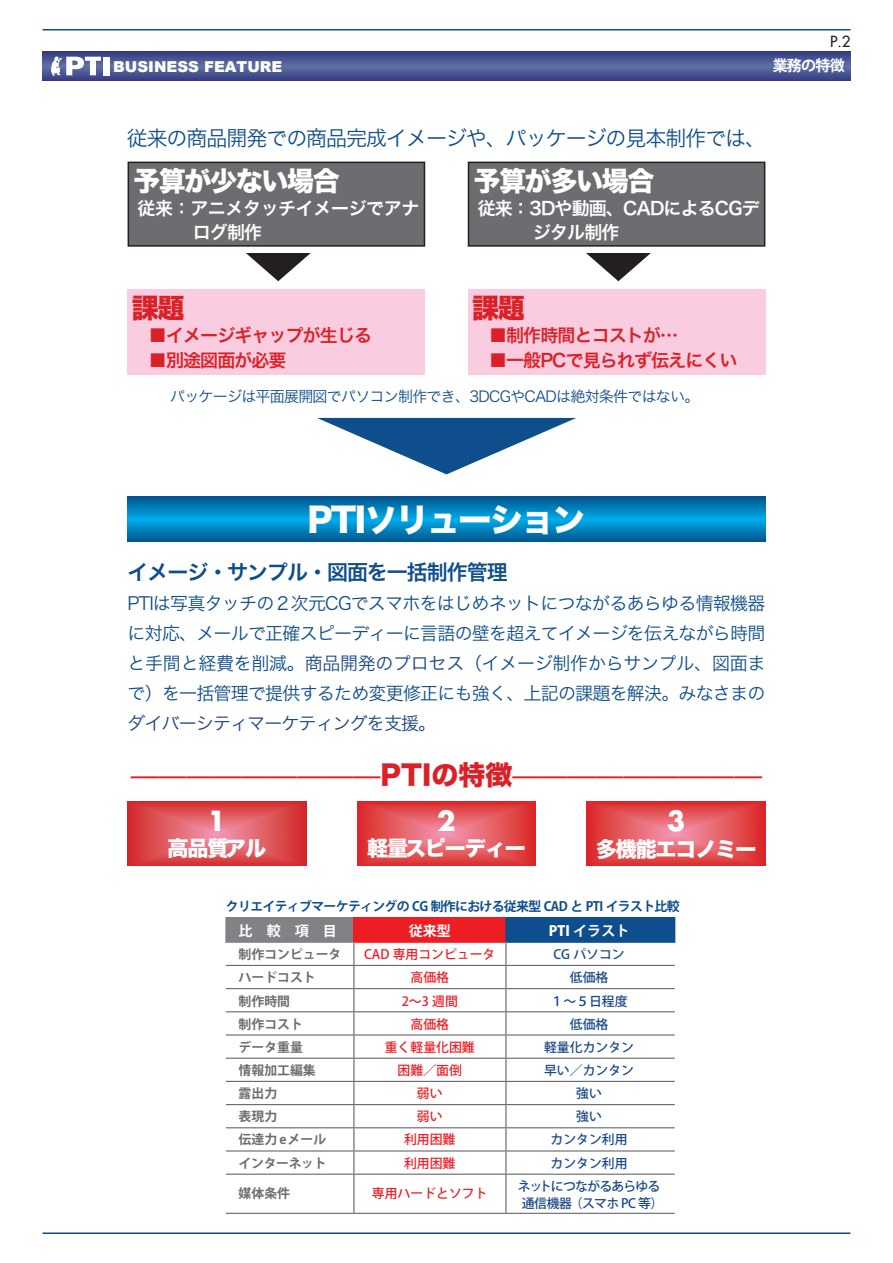
<style>
.page{position:relative;width:893px;height:1263px;background:#fff}
.page>*{position:absolute;margin:0;border:0;box-sizing:border-box;transform-origin:0 0}
.t1{font:72px "Hira Kaku Pro N W6";color:#0f4e8c;scale:4 1}
.t2{font:36px "Hira Kaku Pro N W6";color:#231f20;scale:2 1}
.t3{font:33px "Hira Kaku Std W8";letter-spacing:-.05em;color:#fff}
.t4{font:27.75px "Hira Kaku Pro N W3";color:#db2128}
.t5{font:27px "Hira Kaku Std W8";letter-spacing:-.05em;color:#fff}
.t6{font:27px "Hira Kaku Std W8";color:#db2128}
.t7{font:700 27px "Futura";color:#fff}
.t8{font:21px "Hira Kaku Pro N W3";letter-spacing:-.05em;color:#0f4e8c}
.t9{font:21px "Hira Kaku Std W8";letter-spacing:-.05em;color:#fff}
.t10{font:21px "Hira Kaku Pro N W6";letter-spacing:-.05em;color:#0f4e8c}
.t11{font:18px/30px "Hira Kaku Pro N W3";letter-spacing:-.045em;color:#0f4e8c;text-align:justify}
.t12{font:18px "Hira Kaku Pro N W6";letter-spacing:-.05em;color:#db2128}
.t13{font:18px/24px "Hira Kaku Pro N W6";letter-spacing:-.05em;color:#fff}
.t14{font:18px/24px "Hira Kaku Pro N W6";letter-spacing:-.025em;color:#fff}
.t15{font:18px "Hira Kaku Pro N W3";letter-spacing:-.05em;color:#1c4788}
.t16{font:15px "Hira Kaku Pro N W3";letter-spacing:-.05em;color:#0f4e8c}
.t17{font:900 15px "Arial";color:#fff}
.t18{font:700 15px "Koz Go Pro";letter-spacing:-.05em;color:#fff}
.t19{font:15px "Futura";color:#231f20}
.t20{font:13.95px "Koz Go Pro Bold 90 pv RKSJ H";color:#fff}
.t21{font:12.9px/23.1px "Koz Go Pro Medium 90 pv RKSJ H";color:#194889;text-align:center}
.t22{font:12.9px/23.1px "Koz Go Pro Bold 90 pv RKSJ H";color:#6c6d70}
.t23{font:12.9px/23.1px "Koz Go Pro Medium 90 pv RKSJ H";color:#ee1d23;text-align:center}
.t24{font:12.9px "Koz Go Pro Bold 90 pv RKSJ H";letter-spacing:-.05em;color:#0f4e8c}
.t25{font:12.9px "Koz Go Pro Medium 90 pv RKSJ H";letter-spacing:-.04em;color:#194889}
.s1{color:#1c4788}
.s2{font-family:"Hira Kaku Std W8";font-size:27px}
.s3{font-family:"Koz Go Pro Heavy 90 pv RKSJ H"}
</style>
<div class="page">
<hr style="left:43px;top:29px;width:807px;height:2px;background:#0f4e8c">
<hr style="left:43px;top:1232px;width:807px;height:2px;background:#0f4e8c">
<svg style="left:43px;top:51px;width:807px;height:30px;background:#485491"></svg>
<div style="left:103px;top:57px;width:6px;height:18px;background:#fff"></div>
<svg style="left:51px;top:57px;width:50px;height:19px"></svg>
<div style="left:128px;top:162px;width:296px;height:84px;background:#6c6d70"></div>
<div style="left:128px;top:162px;width:297px;height:85px;border:2px solid #231f20"></div>
<div style="left:468px;top:162px;width:297px;height:84px;background:#6c6d70"></div>
<div style="left:468px;top:162px;width:297px;height:85px;border:2px solid #231f20"></div>
<div style="left:226px;top:918px;width:129px;height:24px;background:#808285"></div>
<div style="left:225px;top:917px;width:131px;height:26px;border:1px solid #808285"></div>
<div style="left:354px;top:918px;width:152px;height:24px;background:#ee1d23"></div>
<div style="left:353px;top:917px;width:154px;height:26px;border:1px solid #ee1d23"></div>
<div style="left:506px;top:918px;width:169px;height:24px;background:#0f4e8c"></div>
<div style="left:505px;top:917px;width:170px;height:26px;border:1px solid #0f4e8c"></div>
<hr style="left:353px;top:942px;width:1px;height:271px;background:#6c6d70">
<hr style="left:505px;top:942px;width:2px;height:271px;background:#6c6d70">
<hr style="left:226px;top:965px;width:449px;height:1px;background:#6c6d70">
<hr style="left:226px;top:988px;width:449px;height:1px;background:#6c6d70">
<hr style="left:226px;top:1011px;width:449px;height:1px;background:#6c6d70">
<hr style="left:226px;top:1034px;width:449px;height:1px;background:#6c6d70">
<hr style="left:226px;top:1057px;width:449px;height:2px;background:#6c6d70">
<hr style="left:226px;top:1081px;width:449px;height:1px;background:#6c6d70">
<hr style="left:226px;top:1104px;width:449px;height:1px;background:#6c6d70">
<hr style="left:226px;top:1127px;width:449px;height:1px;background:#6c6d70">
<hr style="left:226px;top:1150px;width:449px;height:1px;background:#6c6d70">
<hr style="left:226px;top:1173px;width:449px;height:2px;background:#6c6d70">
<hr style="left:226px;top:1213px;width:449px;height:1px;background:#6c6d70">
<svg style="left:128px;top:801px;width:178px;height:64px;background:#dc5055"></svg>
<svg style="left:357px;top:801px;width:179px;height:64px;background:#e25055"></svg>
<svg style="left:587px;top:801px;width:178px;height:64px;background:#e25055"></svg>
<div style="left:128px;top:289px;width:297px;height:85px;background:#f9ccdf"></div>
<div style="left:468px;top:289px;width:297px;height:85px;background:#f9ccdf"></div>
<svg style="left:128px;top:497px;width:637px;height:44px;background:#0080bb"></svg>
<p class="t19" style="left:830px;top:34px;width:22px">P.2</p>
<p class="t17" style="left:113px;top:55px;width:171px">BUSINESS FEATURE</p>
<p class="t18" style="left:773px;top:56px;width:74px">業務の特徴</p>
<p class="t8" style="left:127px;top:119px;width:641px">従来の商品開発での商品完成イメージや、パッケージの見本制作では、</p>
<h3 class="t5" style="left:133px;top:166px;width:208px">予算が少ない場合</h3>
<p class="t14" style="left:193px;top:195px;width:228px;text-indent:-55px">従来：アニメタッチイメージでアナログ制作</p>
<h3 class="t5" style="left:473px;top:166px;width:182px">予算が多い場合</h3>
<p class="t13" style="left:533px;top:195px;width:228px;text-indent:-55px">従来：3Dや動画、CADによるCGデジタル制作</p>
<h2 class="t2" style="left:242px;top:233px;width:37px">▼</h2>
<h2 class="t2" style="left:582px;top:233px;width:38px">▼</h2>
<h3 class="t6" style="left:132px;top:293px;width:54px">課題</h3>
<p class="t12" style="left:149px;top:319px;width:225px">■イメージギャップが生じる</p>
<p class="t12" style="left:149px;top:343px;width:139px">■別途図面が必要</p>
<h3 class="t6" style="left:472px;top:293px;width:54px">課題</h3>
<p class="t12" style="left:489px;top:319px;width:191px">■制作時間とコストが…</p>
<p class="t12" style="left:489px;top:343px;width:250px">■一般PCで見られず伝えにくい</p>
<p class="t16" style="left:170px;top:383px;width:531px">パッケージは平面展開図でパソコン制作でき、3DCGやCADは絶対条件ではない。</p>
<h1 class="t1" style="left:302px;top:377px;width:73px">▼</h1>
<h3 class="t3" style="left:307px;top:501px;width:280px">PTIソリューション</h3>
<p class="t10" style="left:128px;top:553px;width:382px">イメージ・サンプル・図面を一括制作管理</p>
<p class="t11" style="left:128px;top:587px;width:639px">PTIは写真タッチの２次元CGでスマホをはじめネットにつながるあらゆる情報機器に対応、メールで正確スピーディーに言語の壁を超えてイメージを伝えながら時間と手間と経費を削減。<span class="s1">商品開発のプロセス（</span>イメージ制作からサンプル、図面まで）を一括管理で提供するため変更修正にも強く、上記の課題を解決。みなさまの</p>
<p class="t15" style="left:128px;top:707px;width:310px">ダイバーシティマーケティングを支援。</p>
<h3 class="t4" style="left:131px;top:750px;width:633px">—————————<span class="s2">PTIの特徴</span>—————————</h3>
<h3 class="t7" style="left:208px;top:808px;width:20px">1</h3>
<p class="t9" style="left:168px;top:837px;width:100px">高品質アル</p>
<h3 class="t7" style="left:437px;top:808px;width:20px">2</h3>
<p class="t9" style="left:367px;top:837px;width:160px">軽量スピーディー</p>
<h3 class="t7" style="left:667px;top:809px;width:20px">3</h3>
<p class="t9" style="left:596px;top:837px;width:162px">多機能エコノミー</p>
<p class="t24" style="left:226px;top:898px;width:455px">クリエイティブマーケティングの CG 制作における従来型 CAD と PTI イラスト比較</p>
<p class="t20" style="left:409px;top:922px;width:44px">従来型</p>
<p class="t23" style="left:364px;top:944px;width:133px">CAD 専用コンピュータ高価格<br>2～3 週間<br>高価格<br>重く軽量化困難<br>困難／面倒<br>弱い<br>弱い<br>利用困難<br>利用困難</p>
<p class="t23" style="left:372px;top:1182px;width:117px">専用ハードとソフト</p>
<p class="t20" style="left:239px;top:922px;width:100px">比　較　項　目</p>
<p class="t22" style="left:239px;top:944px;width:104px">制作コンピュータハードコスト<br>制作時間<br>制作コスト<br>データ重量<br>情報加工編集<br>露出力<br>表現力<br>伝達力 eメールインターネット</p>
<p class="t22" style="left:239px;top:1182px;width:53px">媒体条件</p>
<p class="t20" style="left:549px;top:922px;width:82px"><span class="s3">PTI</span> イラスト</p>
<p class="t21" style="left:518px;top:944px;width:144px">CG パソコン<br>低価格<br>１～５日程度<br>低価格<br>軽量化カンタン<br>早い／カンタン<br>強い<br>強い<br>カンタン利用<br>カンタン利用<br>ネットにつながるあらゆる</p>
<p class="t25" style="left:522px;top:1195px;width:143px">通信機器（スマホ PC 等）</p>
</div>
